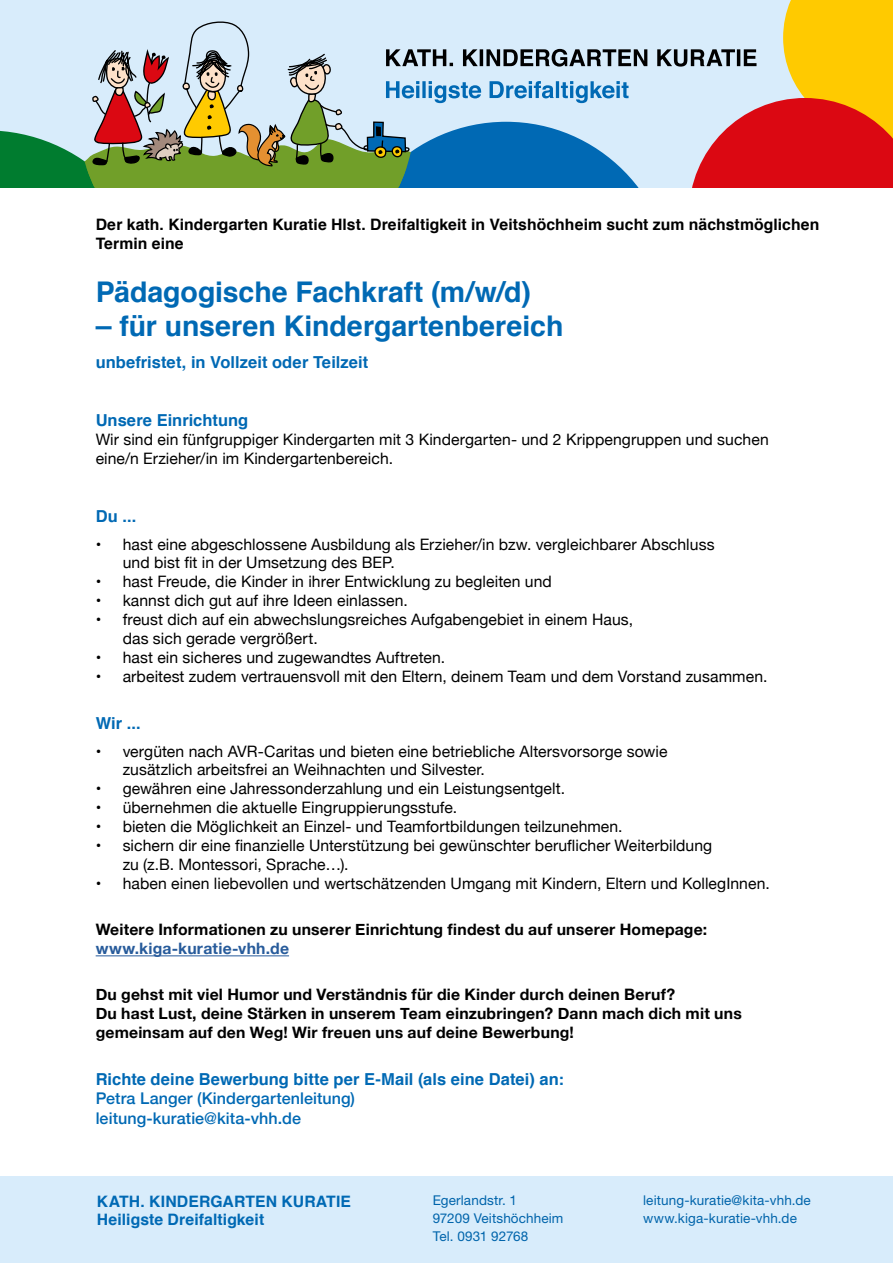
<style>
.page{position:relative;width:893px;height:1263px;background:#fff}
.page>*{position:absolute;margin:0;border:0;box-sizing:border-box;transform-origin:0 0}
.t1{font:700 28.5px "Helvetica";color:#0069b4}
.t2{font:700 16.5px "Helvetica";color:#0069b4}
.t3{font:500 16.2px/19.5px "Helvetica Neue";letter-spacing:.005em;color:#0069b4}
.t4{font:15.75px/18.9px "Helvetica Neue";letter-spacing:.005em;color:#000}
.t5{font:700 15.75px/18.9px "Helvetica Neue";letter-spacing:.015em;color:#000}
.t6{font:700 15.75px/18.9px "Helvetica";letter-spacing:.005em;color:#000}
.t7{font:700 15.75px/18px "Helvetica";letter-spacing:.005em;color:#0069b4}
.t8{font:700 15.75px "Helvetica Neue";letter-spacing:.015em;color:#275b9b}
.t9{font:13.5px/18px "Helvetica Neue LT Std";letter-spacing:.01em;color:#0064ab}
</style>
<div class="page">
<div style="left:0;top:1177px;width:892px;height:86px;background:#d8ecfb"></div>
<svg style="left:0;top:0;width:893px;height:187px;background:#b3b5ab"></svg>
<hr style="left:96px;top:955px;width:193px;height:1px;background:#275b9b">
<p class="t6" style="left:96px;top:215px;width:725px">Der kath. Kindergarten Kuratie Hlst. Dreifaltigkeit in Veitshöchheim sucht zum nächstmöglichen<br>Termin eine</p>
<h1 class="t1" style="left:96px;top:269px;width:437px">Pädagogische Fachkraft (m/w/d)</h1>
<h1 class="t1" style="left:96px;top:303px;width:469px">– für unseren Kindergartenbereich</h1>
<p class="t2" style="left:96px;top:349px;width:274px">unbefristet, in Vollzeit oder Teilzeit</p>
<p class="t2" style="left:96px;top:407px;width:154px">Unsere Einrichtung</p>
<p class="t4" style="left:96px;top:431px;width:675px">Wir sind ein fünfgruppiger Kindergarten mit 3 Kindergarten- und 2 Krippengruppen und suchen eine/n Erzieher/in im Kindergartenbereich.</p>
<p class="t2" style="left:96px;top:502px;width:42px">Du ...</p>
<p class="t4" style="left:123px;top:535px;width:593px;text-indent:-27px">• hast eine abgeschlossene Ausbildung als Erzieher/in bzw. vergleichbarer Abschluss und bist fit in der Umsetzung des BEP.</p>
<p class="t4" style="left:96px;top:573px;width:458px">• hast Freude, die Kinder in ihrer Entwicklung zu begleiten und</p>
<p class="t4" style="left:96px;top:592px;width:314px">• kannst dich gut auf ihre Ideen einlassen.</p>
<p class="t4" style="left:123px;top:611px;width:512px;text-indent:-27px">• freust dich auf ein abwechslungsreiches Aufgabengebiet in einem Haus, das sich gerade vergrößert.</p>
<p class="t4" style="left:96px;top:649px;width:351px">• hast ein sicheres und zugewandtes Auftreten.</p>
<p class="t4" style="left:96px;top:668px;width:673px">• arbeitest zudem vertrauensvoll mit den Eltern, deinem Team und dem Vorstand zusammen.</p>
<p class="t2" style="left:96px;top:709px;width:47px">Wir ...</p>
<p class="t4" style="left:123px;top:742px;width:546px;text-indent:-27px">• vergüten nach AVR-Caritas und bieten eine betriebliche Altersvorsorge sowie zusätzlich arbeitsfrei an Weihnachten und Silvester.</p>
<p class="t4" style="left:96px;top:780px;width:471px">• gewähren eine Jahressonderzahlung und ein Leistungsentgelt.</p>
<p class="t4" style="left:96px;top:799px;width:363px">• übernehmen die aktuelle Eingruppierungsstufe.</p>
<p class="t4" style="left:96px;top:818px;width:528px">• bieten die Möglichkeit an Einzel- und Teamfortbildungen teilzunehmen.</p>
<p class="t4" style="left:123px;top:837px;width:591px;text-indent:-27px">• sichern dir eine finanzielle Unterstützung bei gewünschter beruflicher Weiterbildung zu (z.B. Montessori, Sprache…).</p>
<p class="t4" style="left:96px;top:875px;width:676px">• haben einen liebevollen und wertschätzenden Umgang mit Kindern, Eltern und KollegInnen.</p>
<p class="t5" style="left:96px;top:920px;width:613px">Weitere Informationen zu unserer Einrichtung findest du auf unserer Homepage:</p>
<p class="t8" style="left:96px;top:936px;width:195px">www.kiga-kuratie-vhh.de</p>
<p class="t5" style="left:96px;top:985px;width:648px">Du gehst mit viel Humor und Verständnis für die Kinder durch deinen Beruf?<br>Du hast Lust, deine Stärken in unserem Team einzubringen? Dann mach dich mit uns gemeinsam auf den Weg! Wir freuen uns auf deine Bewerbung!</p>
<p class="t2" style="left:96px;top:1065px;width:470px">Richte deine Bewerbung bitte per E-Mail (als eine Datei) an:</p>
<p class="t3" style="left:96px;top:1087px;width:261px">Petra Langer (Kindergartenleitung) leitung-kuratie@kita-vhh.de</p>
<p class="t7" style="left:97px;top:1192px;width:256px">KATH. KINDERGARTEN KURATIE<br>Heiligste Dreifaltigkeit</p>
<p class="t9" style="left:643px;top:1190px;width:169px">leitung-kuratie@kita-vhh.de www.kiga-kuratie-vhh.de</p>
<p class="t9" style="left:433px;top:1190px;width:132px">Egerlandstr. 1<br>97209 Veitshöchheim<br>Tel. 0931 92768</p>
</div>
